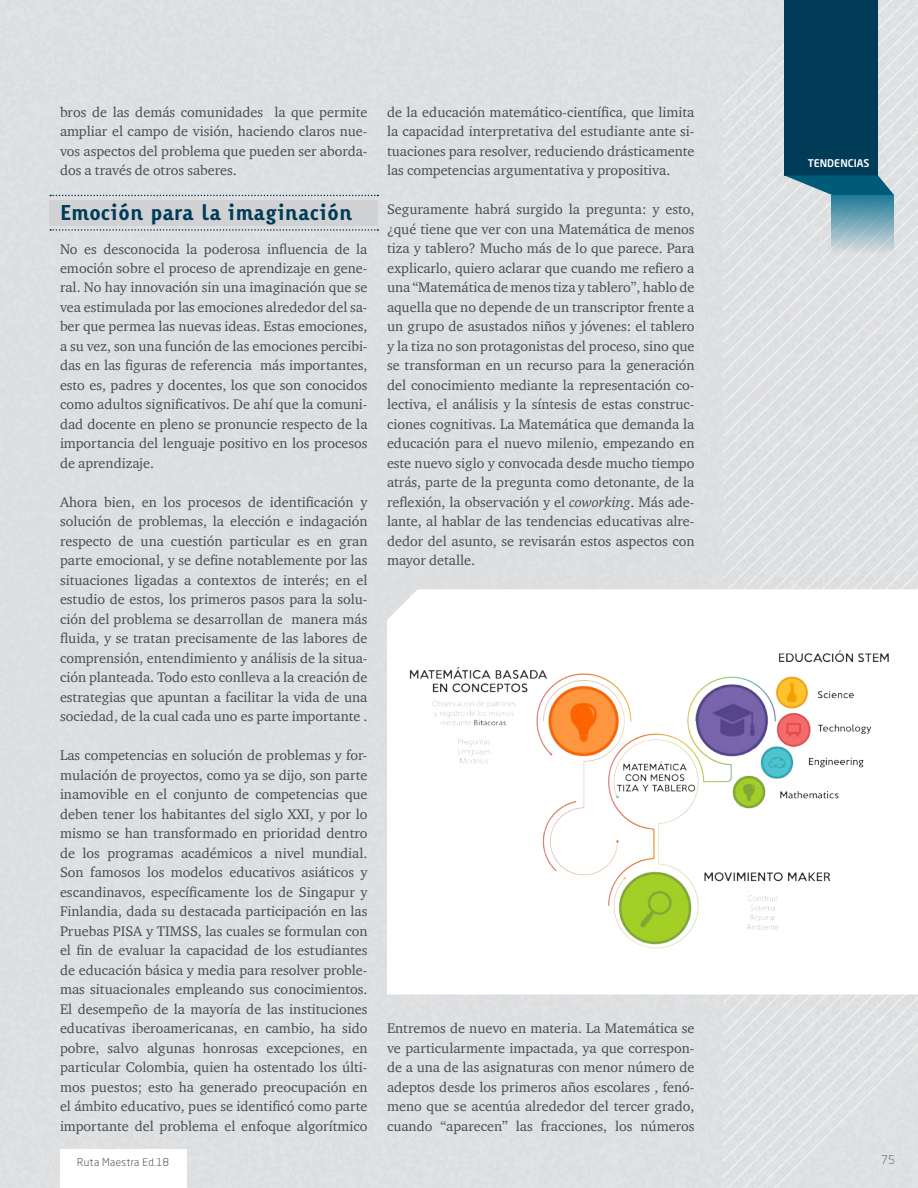
<style>
.page{position:relative;width:918px;height:1188px;background:#dedfe0}
.page>*{position:absolute;margin:0;border:0;box-sizing:border-box;transform-origin:0 0}
.t1{font:700 21px "Karbid";color:#003b57}
.t2{font:14.25px/19.5px "Charter ITC";color:#4b4c4d;text-align:justify}
.t3{font:300 12px "Neo Sans Pro";color:#57585a}
.t4{font:300 10.5px "Neo Sans Pro";letter-spacing:.04em;color:#231f20}
.t5{font:500 10.5px "Neo Sans Pro";color:#fff}
.s1{font-style:italic}
</style>
<div class="page">
<svg style="left:723px;top:1134px;width:106px;height:16px"></svg>
<svg style="left:723px;top:1118px;width:122px;height:16px"></svg>
<svg style="left:723px;top:1103px;width:137px;height:15px"></svg>
<svg style="left:723px;top:1087px;width:153px;height:16px"></svg>
<svg style="left:723px;top:1071px;width:169px;height:16px"></svg>
<svg style="left:723px;top:1055px;width:185px;height:16px"></svg>
<svg style="left:723px;top:1040px;width:195px;height:15px"></svg>
<svg style="left:723px;top:1024px;width:195px;height:16px"></svg>
<svg style="left:723px;top:1008px;width:195px;height:16px"></svg>
<svg style="left:723px;top:996px;width:195px;height:12px"></svg>
<svg style="left:723px;top:567px;width:195px;height:16px"></svg>
<svg style="left:723px;top:551px;width:195px;height:16px"></svg>
<svg style="left:723px;top:536px;width:195px;height:15px"></svg>
<svg style="left:723px;top:520px;width:195px;height:16px"></svg>
<svg style="left:723px;top:504px;width:195px;height:16px"></svg>
<svg style="left:723px;top:488px;width:195px;height:16px"></svg>
<svg style="left:723px;top:473px;width:195px;height:15px"></svg>
<svg style="left:723px;top:457px;width:195px;height:16px"></svg>
<svg style="left:723px;top:441px;width:195px;height:16px"></svg>
<svg style="left:723px;top:425px;width:195px;height:16px"></svg>
<svg style="left:723px;top:410px;width:195px;height:15px"></svg>
<svg style="left:723px;top:394px;width:195px;height:16px"></svg>
<svg style="left:723px;top:378px;width:195px;height:16px"></svg>
<svg style="left:723px;top:362px;width:195px;height:16px"></svg>
<svg style="left:723px;top:347px;width:195px;height:15px"></svg>
<svg style="left:723px;top:331px;width:195px;height:16px"></svg>
<svg style="left:723px;top:315px;width:195px;height:16px"></svg>
<svg style="left:723px;top:299px;width:195px;height:16px"></svg>
<svg style="left:723px;top:284px;width:195px;height:15px"></svg>
<svg style="left:723px;top:268px;width:195px;height:16px"></svg>
<svg style="left:723px;top:252px;width:195px;height:16px"></svg>
<svg style="left:723px;top:236px;width:195px;height:16px"></svg>
<svg style="left:723px;top:221px;width:195px;height:15px"></svg>
<div style="left:49px;top:200px;width:329px;height:25px;background:#d1d2d4"></div>
<svg style="left:50px;top:195px;width:328px;height:1px"></svg>
<svg style="left:50px;top:229px;width:328px;height:2px"></svg>
<svg style="left:387px;top:587px;width:531px;height:409px;background:#f6f4ef"></svg>
<div style="left:60px;top:1149px;width:126px;height:39px;background:#fff"></div>
<svg style="left:723px;top:0;width:195px;height:221px"></svg>
<div style="left:831px;top:195px;width:63px;height:59px;background:linear-gradient(to bottom,#1f7996,#dde0e2)"></div>
<p class="t2" style="left:387px;top:102px;width:309px">de la educación matemático-científica, que limita la capacidad interpretativa del estudiante ante si&shy;tuaciones para resolver, reduciendo drásticamente las competencias argumentativa y propositiva.</p>
<p class="t2" style="left:387px;top:200px;width:309px">Seguramente habrá surgido la pregunta: y esto, ¿qué tiene que ver con una Matemática de menos tiza y tablero? Mucho más de lo que parece. Para explicarlo, quiero aclarar que cuando me refiero a una “Matemática de menos tiza y tablero”, hablo de aquella que no depende de un transcriptor frente a un grupo de asustados niños y jóvenes: el tablero y la tiza no son protagonistas del proceso, sino que se transforman en un recurso para la generación del conocimiento mediante la representación co&shy;lectiva, el análisis y la síntesis de estas construc&shy;ciones cognitivas. La Matemática que demanda la educación para el nuevo milenio, empezando en este nuevo siglo y convocada desde mucho tiempo atrás, parte de la pregunta como detonante, de la reflexión, la observación y el <span class="s1">coworking</span>. Más ade&shy;lante, al hablar de las tendencias educativas alre&shy;dedor del asunto, se revisarán estos aspectos con mayor detalle.</p>
<p class="t2" style="left:60px;top:102px;width:309px">bros de las demás comunidades la que permite ampliar el campo de visión, haciendo claros nue&shy;vos aspectos del problema que pueden ser aborda&shy;dos a través de otros saberes.</p>
<h1 class="t1" style="left:60px;top:199px;width:293px">Emoción para la imaginación</h1>
<p class="t2" style="left:60px;top:239px;width:309px">No es desconocida la poderosa influencia de la emoción sobre el proceso de aprendizaje en gene&shy;ral. No hay innovación sin una imaginación que se vea estimulada por las emociones alrededor del sa&shy;ber que permea las nuevas ideas. Estas emociones, a su vez, son una función de las emociones percibi&shy;das en las figuras de referencia más importantes, esto es, padres y docentes, los que son conocidos como adultos significativos. De ahí que la comuni&shy;dad docente en pleno se pronuncie respecto de la importancia del lenguaje positivo en los procesos de aprendizaje.</p>
<p class="t2" style="left:60px;top:492px;width:309px">Ahora bien, en los procesos de identificación y solución de problemas, la elección e indagación respecto de una cuestión particular es en gran parte emocional, y se define notablemente por las situaciones ligadas a contextos de interés; en el estudio de estos, los primeros pasos para la solu&shy;ción del problema se desarrollan de manera más fluida, y se tratan precisamente de las labores de comprensión, entendimiento y análisis de la situa&shy;ción planteada. Todo esto conlleva a la creación de estrategias que apuntan a facilitar la vida de una sociedad, de la cual cada uno es parte importante .</p>
<p class="t2" style="left:60px;top:745px;width:309px">Las competencias en solución de problemas y for&shy;mulación de proyectos, como ya se dijo, son parte inamovible en el conjunto de competencias que deben tener los habitantes del siglo XXI, y por lo mismo se han transformado en prioridad dentro de los programas académicos a nivel mundial.<br>Son famosos los modelos educativos asiáticos y escandinavos, específicamente los de Singapur y Finlandia, dada su destacada participación en las Pruebas PISA y TIMSS, las cuales se formulan con el fin de evaluar la capacidad de los estudiantes de educación básica y media para resolver proble&shy;mas situacionales empleando sus conocimientos.<br>El desempeño de la mayoría de las instituciones educativas iberoamericanas, en cambio, ha sido pobre, salvo algunas honrosas excepciones, en particular Colombia, quien ha ostentado los últi&shy;mos puestos; esto ha generado preocupación en el ámbito educativo, pues se identificó como parte importante del problema el enfoque algorítmico</p>
<p class="t4" style="left:77px;top:1156px;width:94px">Ruta Maestra Ed.18</p>
<p class="t3" style="left:881px;top:1152px;width:15px">75</p>
<p class="t5" style="left:808px;top:156px;width:63px">TENDENCIAS</p>
<p class="t2" style="left:387px;top:1018px;width:309px">Entremos de nuevo en materia. La Matemática se ve particularmente impactada, ya que correspon&shy;de a una de las asignaturas con menor número de adeptos desde los primeros años escolares , fenó&shy;meno que se acentúa alrededor del tercer grado, cuando “aparecen” las fracciones, los números</p>
</div>
